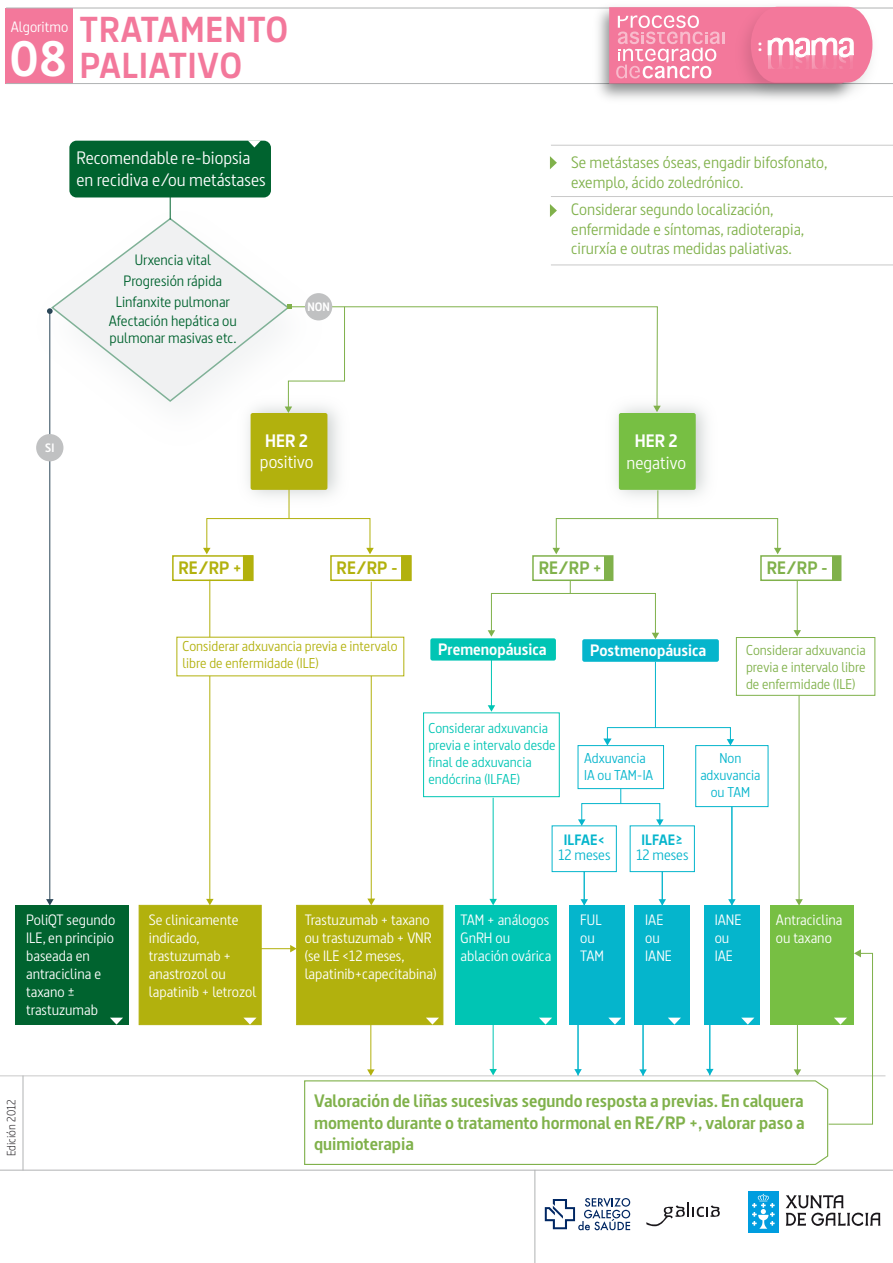
<style>
.page{position:relative;width:893px;height:1263px;background:#fff}
.page>*{position:absolute;margin:0;border:0;box-sizing:border-box;transform-origin:0 0}
.t1{font:700 49.5px "Dsignes";color:#fff}
.t2{font:700 36px/36px "Dsignes";letter-spacing:.025em;color:#f3789b}
.t3{font:700 19.95px "Dsignes";color:#fff}
.t4{font:700 18px/21.6px "Dsignes";color:#80b14b;text-align:justify}
.t5{font:18px/21.6px "Dsignes";color:#fff}
.t6{font:700 18px "Dsignes";color:#b2b10d}
.t7{font:700 18px "Dsignes";color:#fff}
.t8{font:16.5px/19.8px "Dsignes";color:#80b14b}
.t9{font:700 16.5px "Dsignes";color:#fff}
.t10{font:15px/18px "Dsignes";color:#fff}
.t11{font:15px/21px "Dsignes";color:#00632f;text-align:center}
.t12{font:15px "Dsignes";color:#05b5cc}
.t13{font:700 15px "Dsignes";color:#05b5cc}
.t14{font:14.25px/17.1px "Dsignes";color:#00c5b4}
.t15{font:14.25px/17.1px "Dsignes";color:#b2b10d}
.t16{font:14.25px/17.1px "Dsignes";color:#80b14b;text-align:justify}
.t17{font:14.25px/17.1px "Dsignes";color:#05b5cc;text-align:center}
.t18{font:700 12.15px "Dsignes";color:#fff}
.t19{font:300 12px "Dsignes";color:#1a171b}
</style>
<div class="page">
<div style="left:430px;top:638px;width:126px;height:23px;background:#00c5b4;border-radius:2px"></div>
<div style="left:582px;top:639px;width:137px;height:23px;background:#05b5cc;border-radius:2px"></div>
<img style="left:616px;top:406px;width:91px;height:106px">
<div style="left:619px;top:413px;width:77px;height:77px;background:#77bf43;border-radius:2px"></div>
<hr style="left:551px;top:196px;width:342px;height:1px;background:#c9c9c9">
<hr style="left:551px;top:145px;width:342px;height:1px;background:#c9c9c9">
<hr style="left:551px;top:265px;width:342px;height:1px;background:#c9c9c9">
<div style="left:5px;top:8px;width:68px;height:76px;background:#f3789b"></div>
<hr style="left:6px;top:83px;width:887px;height:1px;background:#b0b2b3">
<hr style="left:6px;top:8px;width:887px;height:1px;background:#b0b2b3">
<hr style="left:0;top:1075px;width:885px;height:1px;background:#c9c9c9">
<div style="left:770px;top:905px;width:84px;height:120px;background:#77bf43"></div>
<div style="left:139px;top:905px;width:123px;height:120px;background:#b2b10d;border:1px solid #b2b10d"></div>
<div style="left:296px;top:905px;width:147px;height:120px;background:#b2b10d;border:1px solid #b2b10d"></div>
<div style="left:455px;top:905px;width:101px;height:120px;background:#00c5b4"></div>
<div style="left:569px;top:905px;width:56px;height:120px;background:#05b5cc"></div>
<div style="left:704px;top:905px;width:56px;height:119px;background:#05b5cc"></div>
<div style="left:634px;top:905px;width:56px;height:119px;background:#05b5cc"></div>
<div style="left:16px;top:905px;width:113px;height:120px;background:#00632f"></div>
<div style="left:532px;top:555px;width:81px;height:26px;border:2px solid #80b14b"></div>
<div style="left:604px;top:556px;width:9px;height:24px;background:#80b14b"></div>
<div style="left:760px;top:555px;width:81px;height:26px;border:2px solid #80b14b"></div>
<div style="left:832px;top:556px;width:9px;height:24px;background:#80b14b"></div>
<div style="left:172px;top:555px;width:81px;height:26px;border:2px solid #b2b10d"></div>
<div style="left:243px;top:555px;width:10px;height:26px;background:#b2b10d"></div>
<div style="left:330px;top:555px;width:81px;height:26px;border:2px solid #b2b10d"></div>
<div style="left:401px;top:555px;width:10px;height:26px;background:#b2b10d"></div>
<img style="left:248px;top:413px;width:91px;height:99px">
<div style="left:251px;top:413px;width:76px;height:77px;background:#b2b10d;border-radius:2px"></div>
<div style="left:69px;top:141px;width:202px;height:56px;background:#00632f;border-radius:7px"></div>
<svg style="left:248px;top:140px;width:13px;height:7px"></svg>
<hr style="left:49px;top:311px;width:1px;height:589px;background:#2a4657">
<svg style="left:46px;top:899px;width:8px;height:6px"></svg>
<div style="left:36px;top:434px;width:27px;height:27px;background:#c0c1c2;border-radius:50%"></div>
<div style="left:736px;top:637px;width:139px;height:59px;border:1px solid #80b14b"></div>
<div style="left:423px;top:712px;width:137px;height:85px;border:1px solid #00c5b4"></div>
<div style="left:206px;top:518px;width:164px;height:31px;border:1px solid #b2b10d"></div>
<svg style="left:203px;top:548px;width:8px;height:6px"></svg>
<svg style="left:366px;top:548px;width:8px;height:6px"></svg>
<div style="left:556px;top:518px;width:222px;height:31px;border:1px solid #80b14b"></div>
<svg style="left:552px;top:548px;width:8px;height:6px"></svg>
<svg style="left:774px;top:548px;width:7px;height:6px"></svg>
<svg style="left:657px;top:490px;width:1px;height:29px"></svg>
<svg style="left:488px;top:580px;width:171px;height:59px"></svg>
<div style="left:581px;top:803px;width:79px;height:18px;border:1px solid #05b5cc"></div>
<svg style="left:578px;top:819px;width:7px;height:6px"></svg>
<svg style="left:656px;top:819px;width:8px;height:6px"></svg>
<svg style="left:620px;top:789px;width:1px;height:14px"></svg>
<hr style="left:209px;top:580px;width:1px;height:57px;background:#b2b10d">
<hr style="left:371px;top:582px;width:1px;height:56px;background:#b2b10d">
<hr style="left:209px;top:676px;width:1px;height:224px;background:#b2b10d">
<svg style="left:206px;top:899px;width:8px;height:6px"></svg>
<hr style="left:371px;top:676px;width:1px;height:224px;background:#b2b10d">
<svg style="left:367px;top:898px;width:8px;height:7px"></svg>
<hr style="left:491px;top:660px;width:1px;height:46px;background:#00c5b4">
<svg style="left:488px;top:705px;width:7px;height:7px"></svg>
<hr style="left:493px;top:798px;width:1px;height:102px;background:#00c5b4">
<svg style="left:489px;top:899px;width:8px;height:6px"></svg>
<hr style="left:254px;top:948px;width:37px;height:1px;background:#b2b10d">
<svg style="left:290px;top:945px;width:7px;height:7px"></svg>
<hr style="left:797px;top:581px;width:1px;height:50px;background:#80b14b">
<svg style="left:793px;top:630px;width:8px;height:7px"></svg>
<hr style="left:799px;top:695px;width:1px;height:205px;background:#80b14b">
<svg style="left:795px;top:899px;width:8px;height:6px"></svg>
<hr style="left:731px;top:807px;width:1px;height:93px;background:#05b5cc">
<svg style="left:728px;top:899px;width:8px;height:6px"></svg>
<svg style="left:580px;top:872px;width:8px;height:33px"></svg>
<svg style="left:658px;top:872px;width:8px;height:33px"></svg>
<div style="left:552px;top:825px;width:65px;height:47px;border:1px solid #05b5cc"></div>
<div style="left:630px;top:825px;width:65px;height:47px;border:1px solid #05b5cc"></div>
<div style="left:578px;top:745px;width:86px;height:44px;border:1px solid #05b5cc"></div>
<div style="left:695px;top:745px;width:73px;height:62px;border:1px solid #05b5cc"></div>
<hr style="left:655px;top:662px;width:1px;height:65px;background:#05b5cc">
<svg style="left:603px;top:727px;width:131px;height:19px"></svg>
<svg style="left:243px;top:1018px;width:14px;height:6px"></svg>
<svg style="left:110px;top:1018px;width:13px;height:6px"></svg>
<svg style="left:550px;top:156px;width:7px;height:13px"></svg>
<svg style="left:305px;top:949px;width:568px;height:215px"></svg>
<img style="left:589px;top:7px;width:141px;height:92px">
<img style="left:730px;top:6px;width:156px;height:94px">
<svg style="left:609px;top:7px;width:263px;height:77px;background:#f28aa8"></svg>
<hr style="left:535px;top:1170px;width:1px;height:93px;background:#b0b2b3">
<hr style="left:0;top:1170px;width:893px;height:1px;background:#b0b2b3">
<svg style="left:646px;top:1202px;width:74px;height:24px"></svg>
<svg style="left:545px;top:1198px;width:85px;height:32px"></svg>
<div style="left:748px;top:1192px;width:31px;height:41px;background:#009ddf"></div>
<svg style="left:752px;top:1194px;width:23px;height:35px"></svg>
<svg style="left:786px;top:1195px;width:94px;height:31px"></svg>
<svg style="left:47px;top:204px;width:614px;height:209px"></svg>
<hr style="left:289px;top:488px;width:1px;height:31px;background:#b2b10d">
<hr style="left:23px;top:1075px;width:1px;height:95px;background:#b0b2b3">
<p class="t10" style="left:11px;top:17px;width:59px">Algoritmo</p>
<h1 class="t1" style="left:10px;top:30px;width:59px">08</h1>
<h2 class="t2" style="left:80px;top:11px;width:210px">TRATAMENTO<br>PALIATIVO</h2>
<p class="t5" style="left:76px;top:147px;width:191px">Recomendable re-biopsia en recidiva e/ou metástases</p>
<p class="t11" style="left:116px;top:249px;width:116px">Urxencia vital<br>Progresión rápida<br>Linfanxite pulmonar</p>
<p class="t11" style="left:109px;top:313px;width:130px;line-height:16.5px;text-align:left">Afectación hepática ou pulmonar masivas etc.</p>
<p class="t18" style="left:307px;top:300px;width:24px">NON</p>
<p class="t18" style="left:45px;top:441px;width:11px">SI</p>
<p class="t7" style="left:265px;top:430px;width:44px">HER 2</p>
<p class="t5" style="left:260px;top:451px;width:55px">positivo</p>
<h3 class="t3" style="left:757px;top:32px;width:7px">:</h3>
<p class="t8" style="left:571px;top:152px;width:258px">Se metástases óseas, engadir bifosfonato, exemplo, ácido zoledrónico.</p>
<p class="t8" style="left:571px;top:199px;width:235px">Considerar segundo localización, enfermidade e síntomas, radioterapia, cirurxía e outras medidas paliativas.</p>
<p class="t7" style="left:635px;top:430px;width:44px">HER 2</p>
<p class="t5" style="left:626px;top:451px;width:61px">negativo</p>
<p class="t6" style="left:179px;top:558px;width:65px">RE/RP +</p>
<p class="t6" style="left:337px;top:558px;width:63px">RE/RP -</p>
<p class="t4" style="left:539px;top:557px;width:65px">RE/RP +</p>
<p class="t4" style="left:767px;top:557px;width:63px">RE/RP -</p>
<p class="t15" style="left:182px;top:638px;width:217px">Considerar adxuvancia previa e intervalo libre de enfermidade (ILE)</p>
<p class="t16" style="left:746px;top:641px;width:121px">Considerar adxuvancia previa e intervalo libre de enfermidade (ILE)</p>
<p class="t14" style="left:428px;top:719px;width:129px">Considerar adxuvancia previa e intervalo desde final de adxuvancia endócrina (ILFAE)</p>
<p class="t9" style="left:438px;top:639px;width:110px">Premenopáusica</p>
<p class="t9" style="left:590px;top:641px;width:117px">Postmenopáusica</p>
<p class="t17" style="left:584px;top:749px;width:71px;text-align:left">Adxuvancia<br>IA ou TAM-IA</p>
<p class="t17" style="left:700px;top:749px;width:62px">Non adxuvancia ou TAM</p>
<p class="t13" style="left:564px;top:831px;width:42px">ILFAE&lt;</p>
<p class="t12" style="left:558px;top:846px;width:54px">12 meses</p>
<p class="t13" style="left:642px;top:831px;width:43px">ILFAE≥</p>
<p class="t12" style="left:636px;top:846px;width:54px">12 meses</p>
<p class="t10" style="left:26px;top:910px;width:91px">PoliQT segundo<br>ILE, en principio baseada en antraciclina e taxano ± trastuzumab</p>
<p class="t19" style="left:4px;top:1156px;width:58px;rotate:-90deg">Edición 2012</p>
<p class="t10" style="left:149px;top:910px;width:109px">Se clinicamente indicado, trastuzumab + anastrozol ou lapatinib + letrozol</p>
<p class="t10" style="left:305px;top:910px;width:134px">Trastuzumab + taxano ou trastuzumab + VNR (se ILE &lt;12 meses, lapatinib+capecitabina)</p>
<p class="t10" style="left:460px;top:910px;width:92px">TAM + análogos<br>GnRH ou ablación ovárica</p>
<p class="t10" style="left:580px;top:910px;width:25px">FUL ou<br>TAM</p>
<p class="t10" style="left:715px;top:910px;width:28px">IANE ou<br>IAE</p>
<p class="t10" style="left:645px;top:910px;width:28px">IAE ou<br>IANE</p>
<p class="t10" style="left:776px;top:910px;width:68px">Antraciclina ou taxano</p>
<p class="t4" style="left:314px;top:1090px;width:492px">Valoración de liñas sucesivas segundo resposta a previas. En calquera momento durante o tratamento hormonal en RE/RP +, valorar paso a quimioterapia</p>
</div>
